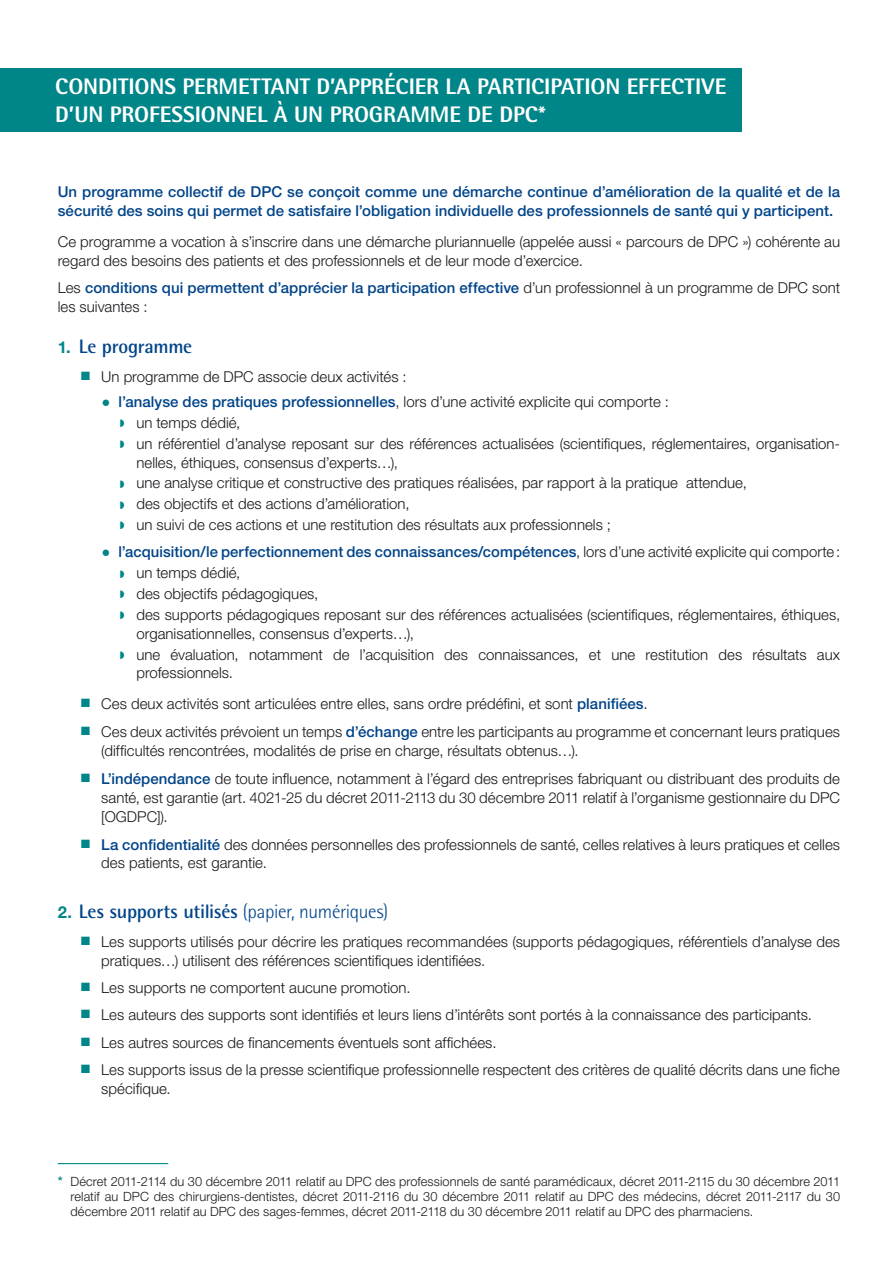
<style>
.page{position:relative;width:893px;height:1263px;background:#fff}
.page>*{position:absolute;margin:0;border:0;box-sizing:border-box;transform-origin:0 0}
.t1{font:800 22.5px/28.5px "Rotis Semi Sans Std";letter-spacing:-.005em;color:#fff}
.t2{font:700 19.5px "Rotis Semi Sans Std";letter-spacing:-.01em;color:#004489}
.texte_courant{font:300 15px/18.8px "Helvetica Neue LT Std";color:#1a171c}
.texte_courant-2{font:500 15px/18.8px "Helvetica Neue LT Std";color:#004489}
.Texte_noir_Note_de_b{font:300 12.75px/15px "Helvetica Neue LT Std";letter-spacing:.005em;color:#1a171c;text-align:justify}
.s1{font-weight:300;color:#1a171c}
.s2{font-family:"Helvetica Neue LT Std";font-size:16.5px;color:#008688}
.s3{font-family:"Arial";font-weight:400;font-size:18px;color:#008688}
.s4{font-family:"Arial";font-weight:400;color:#008688}
.s5{font-weight:500;color:#004489}
.s6{font-size:15.75px}
.s7{font-weight:300}
.s8{font-weight:500;font-size:13.5px;color:#008688}
</style>
<div class="page">
<div style="left:0;top:68px;width:741px;height:64px;background:#008688"></div>
<hr style="left:58px;top:1163px;width:110px;height:1px;background:#008688">
<p class="t1" style="left:55px;top:72px;width:673px">CONDITIONS PERMETTANT D’APPRÉCIER LA PARTICIPATION EFFECTIVE<br>D’UN PROFESSIONNEL À UN PROGRAMME DE DPC*</p>
<p class="texte_courant-2" style="left:58px;top:182px;width:784px">Un programme collectif de DPC se conçoit comme une démarche continue d’amélioration de la qualité et de la sécurité des soins qui permet de satisfaire l’obligation individuelle des professionnels de santé qui y participent.</p>
<p class="texte_courant" style="left:58px;top:232px;width:784px">Ce programme a vocation à s’inscrire dans une démarche pluriannuelle (appelée aussi « parcours de DPC ») cohérente au regard des besoins des patients et des professionnels et de leur mode d’exercice.</p>
<p class="texte_courant-2" style="left:58px;top:278px;width:784px"><span class="s1">Les</span> conditions qui permettent d’apprécier la participation effective <span class="s1">d’un professionnel à un programme de DPC sont les suivantes :</span></p>
<p class="t2" style="left:58px;top:334px;width:136px"><span class="s2">1.</span> Le programme</p>
<p class="texte_courant" style="left:80px;top:367px;width:328px"><span class="s3">■</span> Un programme de DPC associe deux activités :</p>
<p class="texte_courant" style="left:102px;top:392px;width:569px"><span class="s4">●</span> <span class="s5">l’analyse des pratiques professionnelles</span>, lors d’une activité explicite qui comporte :</p>
<p class="texte_courant" style="left:136px;top:413px;width:106px">un temps dédié,</p>
<p class="texte_courant" style="left:136px;top:434px;width:705px">un référentiel d’analyse reposant sur des références actualisées (scientifiques, réglementaires, organisation&shy;nelles, éthiques, consensus d’experts…),</p>
<p class="texte_courant" style="left:136px;top:473px;width:612px">une analyse critique et constructive des pratiques réalisées, par rapport à la pratique attendue,</p>
<p class="texte_courant" style="left:136px;top:494px;width:275px">des objectifs et des actions d’amélioration,</p>
<p class="texte_courant" style="left:136px;top:515px;width:476px">un suivi de ces actions et une restitution des résultats aux professionnels ;</p>
<p class="texte_courant-2" style="left:102px;top:543px;width:740px"><span class="s4">●</span> l’acquisition/le perfectionnement des connaissances/compétences<span class="s1">, lors d’une activité explicite qui comporte:</span></p>
<p class="texte_courant" style="left:136px;top:563px;width:106px">un temps dédié,</p>
<p class="texte_courant" style="left:136px;top:584px;width:184px">des objectifs pédagogiques,</p>
<p class="texte_courant" style="left:136px;top:605px;width:705px">des supports pédagogiques reposant sur des références actualisées (scientifiques, réglementaires, éthiques, organisationnelles, consensus d’experts…),</p>
<p class="texte_courant" style="left:136px;top:645px;width:705px">une évaluation, notamment de l’acquisition des connaissances, et une restitution des résultats aux professionnels.</p>
<p class="texte_courant" style="left:80px;top:694px;width:569px"><span class="s3">■</span> Ces deux activités sont articulées entre elles, sans ordre prédéfini, et sont <span class="s5">planifiées</span><span class="s6">.</span></p>
<p class="texte_courant" style="left:101px;top:721px;width:740px;line-height:19.5px;text-indent:-21px"><span class="s3">■</span> Ces deux activités prévoient un temps <span class="s5">d’échange</span> entre les participants au programme et concernant leurs pratiques (difficultés rencontrées, modalités de prise en charge, résultats obtenus…).</p>
<p class="texte_courant" style="left:101px;top:769px;width:740px;text-align:justify;text-indent:-21px"><span class="s3">■</span> <span class="s5">L’indépendance</span> de toute influence, notamment à l’égard des entreprises fabriquant ou distribuant des produits de santé, est garantie (art. 4021-25 du décret 2011-2113 du 30 décembre 2011 relatif à l’organisme gestionnaire du DPC [OGDPC]).</p>
<p class="texte_courant" style="left:101px;top:835px;width:740px;text-indent:-21px"><span class="s3">■</span> <span class="s5">La confidentialité</span> des données personnelles des professionnels de santé, celles relatives à leurs pratiques et celles des patients, est garantie.</p>
<p class="t2" style="left:58px;top:899px;width:332px"><span class="s2">2.</span> Les supports utilisés <span class="s7">(papier, numériques)</span></p>
<p class="texte_courant" style="left:101px;top:932px;width:740px;text-indent:-21px"><span class="s3">■</span> Les supports utilisés pour décrire les pratiques recommandées (supports pédagogiques, référentiels d’analyse des pratiques…) utilisent des références scientifiques identifiées.</p>
<p class="texte_courant" style="left:80px;top:978px;width:332px"><span class="s3">■</span> Les supports ne comportent aucune promotion.</p>
<p class="texte_courant" style="left:80px;top:1005px;width:733px"><span class="s3">■</span> Les auteurs des supports sont identifiés et leurs liens d’intérêts sont portés à la connaissance des participants.</p>
<p class="texte_courant" style="left:80px;top:1032px;width:418px"><span class="s3">■</span> Les autres sources de financements éventuels sont affichées.</p>
<p class="texte_courant" style="left:101px;top:1060px;width:740px;text-indent:-21px"><span class="s3">■</span> Les supports issus de la presse scientifique professionnelle respectent des critères de qualité décrits dans une fiche spécifique.</p>
<p class="Texte_noir_Note_de_b" style="left:70px;top:1174px;width:771px;text-indent:-13px"><span class="s8">*</span> Décret 2011-2114 du 30 décembre 2011 relatif au DPC des professionnels de santé paramédicaux, décret 2011-2115 du 30 décembre 2011 relatif au DPC des chirurgiens-dentistes, décret 2011-2116 du 30 décembre 2011 relatif au DPC des médecins, décret 2011-2117 du 30 décembre 2011 relatif au DPC des sages-femmes, décret 2011-2118 du 30 décembre 2011 relatif au DPC des pharmaciens.</p>
</div>
